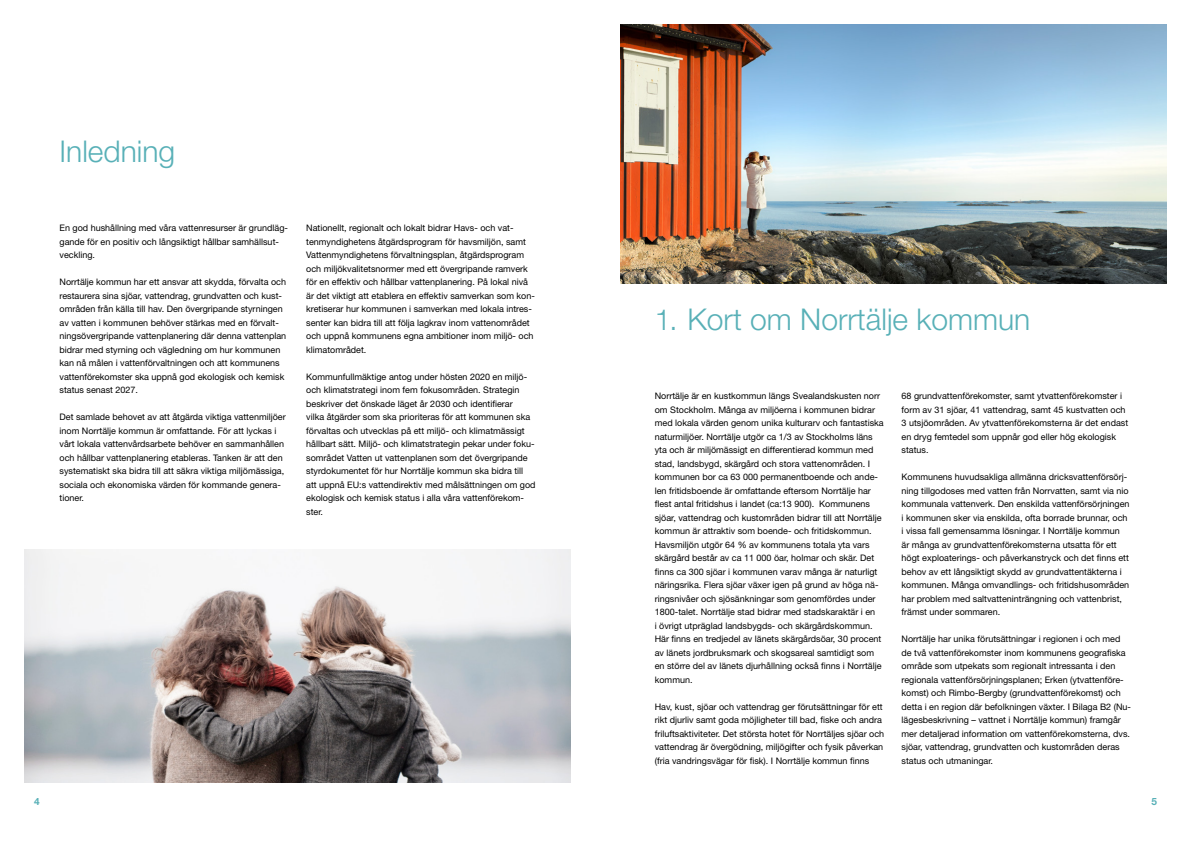
<style>
.page{position:relative;width:1191px;height:842px;background:#fff}
.page>*{position:absolute;margin:0;border:0;box-sizing:border-box;transform-origin:0 0}
.t1{font:300 30px "Helvetica Neue LT Std";color:#58b0b7}
.t2{font:700 10px "Helvetica Neue LT Std";color:#58b0b7}
.t3{font:9px/13.5px "Helvetica Neue LT Std";color:#000}
.s1{font-size:29px}
</style>
<div class="page">
<img style="left:620px;top:25px;width:546px;height:258px">
<img style="left:25px;top:550px;width:545px;height:232px">
<p class="t1" style="left:60px;top:133px;width:117px">Inledning</p>
<p class="t3" style="left:60px;top:221px;width:230px">En god hushållning med våra vattenresurser är grundläg&shy;gande för en positiv och långsiktigt hållbar samhällsut&shy;veckling.</p>
<p class="t3" style="left:60px;top:275px;width:228px">Norrtälje kommun har ett ansvar att skydda, förvalta och restaurera sina sjöar, vattendrag, grundvatten och kust&shy;områden från källa till hav. Den övergripande styrningen av vatten i kommunen behöver stärkas med en förvalt&shy;ningsövergripande vattenplanering där denna vattenplan bidrar med styrning och vägledning om hur kommunen kan nå målen i vattenförvaltningen och att kommunens vattenförekomster ska uppnå god ekologisk och kemisk status senast 2027.</p>
<p class="t3" style="left:60px;top:410px;width:228px">Det samlade behovet av att åtgärda viktiga vattenmiljöer inom Norrtälje kommun är omfattande. För att lyckas i vårt lokala vattenvårdsarbete behöver en sammanhållen och hållbar vattenplanering etableras. Tanken är att den systematiskt ska bidra till att säkra viktiga miljömässiga, sociala och ekonomiska värden för kommande genera&shy;tioner.</p>
<p class="t3" style="left:306px;top:221px;width:230px">Nationellt, regionalt och lokalt bidrar Havs- och vat&shy;tenmyndighetens åtgärdsprogram för havsmiljön, samt Vattenmyndighetens förvaltningsplan, åtgärdsprogram och miljökvalitetsnormer med ett övergripande ramverk för en effektiv och hållbar vattenplanering. På lokal nivå är det viktigt att etablera en effektiv samverkan som kon&shy;kretiserar hur kommunen i samverkan med lokala intres&shy;senter kan bidra till att följa lagkrav inom vattenområdet och uppnå kommunens egna ambitioner inom miljö- och klimatområdet.</p>
<p class="t3" style="left:306px;top:369px;width:231px">Kommunfullmäktige antog under hösten 2020 en miljö&shy;och klimatstrategi inom fem fokusområden. Strategin beskriver det önskade läget år 2030 och identiferar<br>vilka åtgärder som ska prioriteras för att kommunen ska förvaltas och utvecklas på ett miljö- och klimatmässigt hållbart sätt. Miljö- och klimatstrategin pekar under foku&shy;sområdet Vatten ut vattenplanen som det övergripande styrdokumentet för hur Norrtälje kommun ska bidra till att uppnå EU:s vattendirektiv med målsättningen om god ekologisk och kemisk status i alla våra vattenförekom&shy;ster.</p>
<h1 class="t1" style="left:655px;top:301px;width:377px"><span class="s1">1.</span> Kort om Norrtälje kommun</h1>
<p class="t3" style="left:655px;top:389px;width:230px">Norrtälje är en kustkommun längs Svealandskusten norr om Stockholm. Många av miljöerna i kommunen bidrar med lokala värden genom unika kulturarv och fantastiska naturmiljöer. Norrtälje utgör ca 1/3 av Stockholms läns yta och är miljömässigt en differentierad kommun med stad, landsbygd, skärgård och stora vattenområden. I kommunen bor ca 63 000 permanentboende och ande&shy;len fritidsboende är omfattande eftersom Norrtälje har fest antal fritidshus i landet (ca:13 900). Kommunens sjöar, vattendrag och kustområden bidrar till att Norrtälje kommun är attraktiv som boende- och fritidskommun.<br>Havsmiljön utgör 64 % av kommunens totala yta vars skärgård består av ca 11 000 öar, holmar och skär. Det fnns ca 300 sjöar i kommunen varav många är naturligt näringsrika. Flera sjöar växer igen på grund av höga nä&shy;ringsnivåer och sjösänkningar som genomfördes under 1800-talet. Norrtälje stad bidrar med stadskaraktär i en<br>i övrigt utpräglad landsbygds- och skärgårdskommun.<br>Här fnns en tredjedel av länets skärgårdsöar, 30 procent av länets jordbruksmark och skogsareal samtidigt som en större del av länets djurhållning också fnns i Norrtälje kommun.</p>
<p class="t3" style="left:655px;top:699px;width:231px">Hav, kust, sjöar och vattendrag ger förutsättningar för ett rikt djurliv samt goda möjligheter till bad, fske och andra friluftsaktiviteter. Det största hotet för Norrtäljes sjöar och vattendrag är övergödning, miljögifter och fysik påverkan (fria vandringsvägar för fsk). I Norrtälje kommun fnns</p>
<p class="t3" style="left:901px;top:389px;width:228px">68 grundvattenförekomster, samt ytvattenförekomster i form av 31 sjöar, 41 vattendrag, samt 45 kustvatten och 3 utsjöområden. Av ytvattenförekomsterna är det endast en dryg femtedel som uppnår god eller hög ekologisk status.</p>
<p class="t3" style="left:901px;top:470px;width:229px">Kommunens huvudsakliga allmänna dricksvattenförsörj&shy;ning tillgodoses med vatten från Norrvatten, samt via nio kommunala vattenverk. Den enskilda vattenförsörjningen i kommunen sker via enskilda, ofta borrade brunnar, och i vissa fall gemensamma lösningar. I Norrtälje kommun är många av grundvattenförekomsterna utsatta för ett högt exploaterings- och påverkanstryck och det fnns ett behov av ett långsiktigt skydd av grundvattentäkterna i kommunen. Många omvandlings- och fritidshusområden har problem med saltvatteninträngning och vattenbrist, främst under sommaren.</p>
<p class="t3" style="left:901px;top:632px;width:231px">Norrtälje har unika förutsättningar i regionen i och med de två vattenförekomster inom kommunens geografska område som utpekats som regionalt intressanta i den regionala vattenförsörjningsplanen; Erken (ytvattenföre&shy;komst) och Rimbo-Bergby (grundvattenförekomst) och detta i en region där befolkningen växter. I Bilaga B2 (Nu&shy;lägesbeskrivning – vattnet i Norrtälje kommun) framgår mer detaljerad information om vattenförekomsterna, dvs. sjöar, vattendrag, grundvatten och kustområden deras status och utmaningar.</p>
<p class="t2" style="left:34px;top:795px;width:7px">4</p>
<p class="t2" style="left:1151px;top:795px;width:7px">5</p>
</div>
